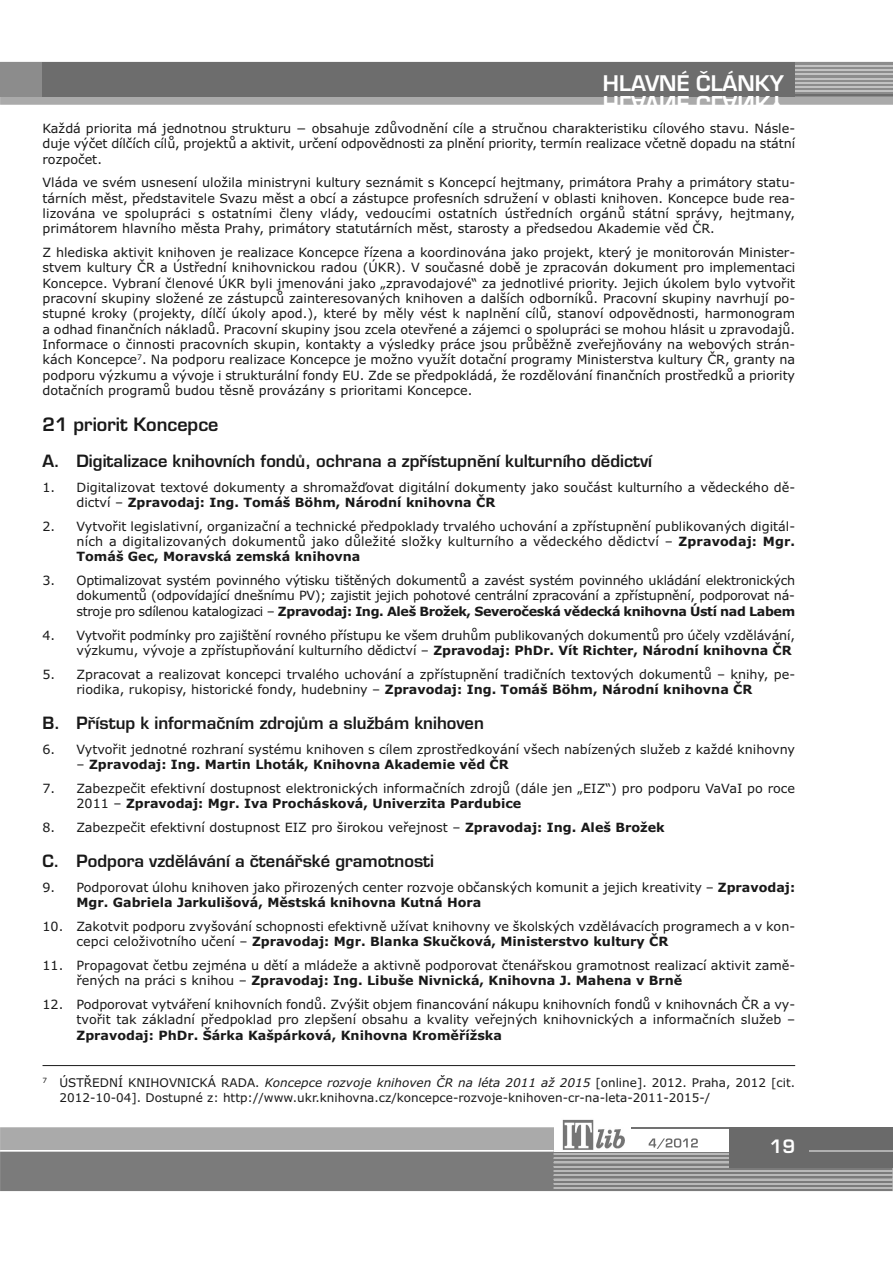
<style>
.page{position:relative;width:893px;height:1263px;background:#fff}
.page>*{position:absolute;margin:0;border:0;box-sizing:border-box;transform-origin:0 0}
.t1{font:21px "Euromode CE Bold";color:#fff}
.t2{font:18px "Euromode CE Bold";color:#191919}
.t3{font:18px "Euromode CE Bold";color:#fff}
.t4{font:16.5px "Euromode CE Bold";color:#191919}
.t5{font:12.75px/15.3px "Verdana";color:#191919}
.t6{font:700 12.75px "Verdana";color:#191919}
.t7{font:12px/14.4px "Verdana";color:#191919}
.s1{font-weight:700}
.s2{font-weight:400}
.s3{font-style:italic}
</style>
<div class="page">
<svg style="left:1px;top:1127px;width:553px;height:11px;background:#acacac"></svg>
<svg style="left:0;top:62px;width:893px;height:43px;background:#7e7e7e"></svg>
<hr style="left:795px;top:65px;width:98px;height:2px;background:#c2c2c2">
<hr style="left:631px;top:1127px;width:98px;height:2px;background:#717171">
<img style="left:562px;top:1119px;width:62px;height:19px">
<div style="left:729px;top:1127px;width:164px;height:41px;background:#6a6a6a"></div>
<hr style="left:0;top:1127px;width:1px;height:64px;background:#aaa">
<svg style="left:0;top:1138px;width:893px;height:53px;background:#8e8e8e"></svg>
<hr style="left:43px;top:1065px;width:752px;height:1px;background:#191919">
<h1 class="t1" style="left:603px;top:73px;width:182px">HH LL AA VV NN ÉÉ ČČ LL ÁÁ NN KK YY</h1>
<p class="t5" style="left:43px;top:121px;width:754px;text-align:justify">Každá priorita má jednotnou strukturu − obsahuje zdůvodnění cíle a stručnou charakteristiku cílového stavu. Násle&shy;duje výčet dílčích cílů, projektů a aktivit, určení odpovědnosti za plnění priority, termín realizace včetně dopadu na státní rozpočet.</p>
<p class="t5" style="left:43px;top:175px;width:754px;text-align:justify">Vláda ve svém usnesení uložila ministryni kultury seznámit s Koncepcí hejtmany, primátora Prahy a primátory statu&shy;tárních měst, představitele Svazu měst a obcí a zástupce profesních sdružení v oblasti knihoven. Koncepce bude rea&shy;lizována ve spolupráci s ostatními členy vlády, vedoucími ostatních ústředních orgánů státní správy, hejtmany, primátorem hlavního města Prahy, primátory statutárních měst, starosty a předsedou Akademie věd ČR.</p>
<p class="t5" style="left:43px;top:245px;width:754px;text-align:justify">Z hlediska aktivit knihoven je realizace Koncepce řízena a koordinována jako projekt, který je monitorován Minister&shy;stvem kultury ČR a Ústřední knihovnickou radou (ÚKR). V současné době je zpracován dokument pro implementaci Koncepce. Vybraní členové ÚKR byli jmenováni jako „zpravodajové“ za jednotlivé priority. Jejich úkolem bylo vytvořit pracovní skupiny složené ze zástupců zainteresovaných knihoven a dalších odborníků. Pracovní skupiny navrhují po&shy;stupné kroky (projekty, dílčí úkoly apod.), které by měly vést k naplnění cílů, stanoví odpovědnosti, harmonogram a odhad finančních nákladů. Pracovní skupiny jsou zcela otevřené a zájemci o spolupráci se mohou hlásit u zpravodajů.<br>Informace o činnosti pracovních skupin, kontakty a výsledky práce jsou průběžně zveřejňovány na webových strán&shy;kách Koncepce<sup>7</sup>. Na podporu realizace Koncepce je možno využít dotační programy Ministerstva kultury ČR, granty na podporu výzkumu a vývoje i strukturální fondy EU. Zde se předpokládá, že rozdělování finančních prostředků a priority dotačních programů budou těsně provázány s prioritami Koncepce.</p>
<h2 class="t2" style="left:43px;top:414px;width:178px">21 priorit Koncepce</h2>
<p class="t4" style="left:43px;top:451px;width:611px">A. Digitalizace knihovních fondů, ochrana a zpřístupnění kulturního dědictví</p>
<p class="t5" style="left:77px;top:479px;width:720px;text-indent:-34px">1. Digitalizovat textové dokumenty a shromažďovat digitální dokumenty jako součást kulturního a vědeckého dě&shy;dictví – <span class="s1">Zpravodaj: Ing. Tomáš Böhm, Národní knihovna ČR</span></p>
<p class="t5" style="left:77px;top:519px;width:720px;text-align:justify;text-indent:-34px">2. Vytvořit legislativní, organizační a technické předpoklady trvalého uchování a zpřístupnění publikovaných digitál&shy;ních a digitalizovaných dokumentů jako důležité složky kulturního a vědeckého dědictví – <span class="s1">Zpravodaj: Mgr.<br>Tomáš Gec, Moravská zemská knihovna</span></p>
<p class="t5" style="left:77px;top:573px;width:720px;text-align:justify;text-indent:-34px">3. Optimalizovat systém povinného výtisku tištěných dokumentů a zavést systém povinného ukládání elektronických dokumentů (odpovídající dnešnímu PV); zajistit jejich pohotové centrální zpracování a zpřístupnění, podporovat ná&shy;stroje pro sdílenou katalogizaci – <span class="s1">Zpravodaj: Ing. Aleš Brožek, Severočeská vědecká knihovna Ústí nad Labem</span></p>
<p class="t5" style="left:43px;top:627px;width:754px;text-align:right">4. Vytvořit podmínky pro zajištění rovného přístupu ke všem druhům publikovaných dokumentů pro účely vzdělávání, výzkumu, vývoje a zpřístupňování kulturního dědictví – <span class="s1">Zpravodaj: PhDr. Vít Richter, Národní knihovna ČR</span></p>
<p class="t5" style="left:77px;top:666px;width:720px;text-indent:-34px">5. Zpracovat a realizovat koncepci trvalého uchování a zpřístupnění tradičních textových dokumentů – knihy, pe&shy;riodika, rukopisy, historické fondy, hudebniny – <span class="s1">Zpravodaj: Ing. Tomáš Böhm, Národní knihovna ČR</span></p>
<p class="t4" style="left:43px;top:713px;width:443px">B. Přístup k informačním zdrojům a službám knihoven</p>
<p class="t5" style="left:43px;top:742px;width:754px">6. Vytvořit jednotné rozhraní systému knihoven s cílem zprostředkování všech nabízených služeb z každé knihovny</p>
<p class="t6" style="left:77px;top:757px;width:434px"><span class="s2">–</span> Zpravodaj: Ing. Martin Lhoták, Knihovna Akademie věd ČR</p>
<p class="t5" style="left:77px;top:781px;width:720px;text-indent:-34px">7. Zabezpečit efektivní dostupnost elektronických informačních zdrojů (dále jen „EIZ“) pro podporu VaVaI po roce<br>2011 – <span class="s1">Zpravodaj: Mgr. Iva Prochásková, Univerzita Pardubice</span></p>
<p class="t5" style="left:43px;top:820px;width:624px">8. Zabezpečit efektivní dostupnost EIZ pro širokou veřejnost – <span class="s1">Zpravodaj: Ing. Aleš Brožek</span></p>
<p class="t4" style="left:43px;top:851px;width:393px">C. Podpora vzdělávání a čtenářské gramotnosti</p>
<p class="t5" style="left:77px;top:880px;width:720px;text-indent:-34px">9. Podporovat úlohu knihoven jako přirozených center rozvoje občanských komunit a jejich kreativity – <span class="s1">Zpravodaj:<br>Mgr. Gabriela Jarkulišová, Městská knihovna Kutná Hora</span></p>
<p class="t5" style="left:77px;top:919px;width:720px;text-indent:-34px">10. Zakotvit podporu zvyšování schopnosti efektivně užívat knihovny ve školských vzdělávacích programech a v kon&shy;cepci celoživotního učení – <span class="s1">Zpravodaj: Mgr. Blanka Skučková, Ministerstvo kultury ČR</span></p>
<p class="t5" style="left:77px;top:958px;width:720px;text-indent:-34px">11. Propagovat četbu zejména u dětí a mládeže a aktivně podporovat čtenářskou gramotnost realizací aktivit zamě&shy;řených na práci s knihou – <span class="s1">Zpravodaj: Ing. Libuše Nivnická, Knihovna J. Mahena v Brně</span></p>
<p class="t5" style="left:43px;top:997px;width:754px;text-align:right">12. Podporovat vytváření knihovních fondů. Zvýšit objem financování nákupu knihovních fondů v knihovnách ČR a vy&shy;tvořit tak základní předpoklad pro zlepšení obsahu a kvality veřejných knihovnických a informačních služeb –</p>
<p class="t6" style="left:77px;top:1028px;width:427px">Zpravodaj: PhDr. Šárka Kašpárková, Knihovna Kroměřížska</p>
<p class="t7" style="left:60px;top:1076px;width:737px;text-indent:-17px"><sup>7</sup> ÚSTŘEDNÍ KNIHOVNICKÁ RADA. <span class="s3">Koncepce rozvoje knihoven ČR na léta 2011 až 2015</span> [online]. 2012. Praha, 2012 [cit.<br>2012-10-04]. Dostupné z: http://www.ukr.knihovna.cz/koncepce-rozvoje-knihoven-cr-na-leta-2011-2015-/</p>
<h2 class="t3" style="left:770px;top:1135px;width:27px">19</h2>
</div>
